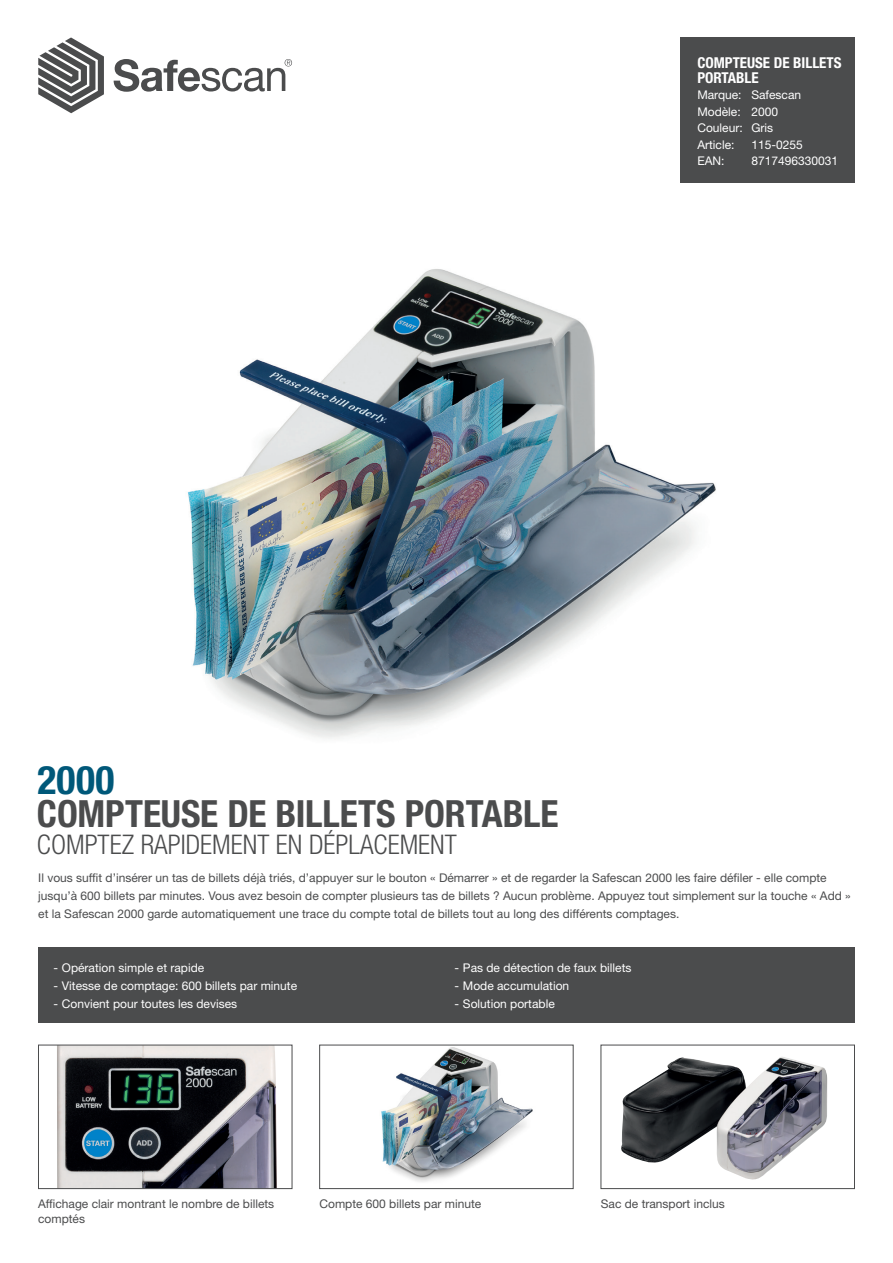
<style>
.page{position:relative;width:893px;height:1263px;background:#fff}
.page>*{position:absolute;margin:0;border:0;box-sizing:border-box;transform-origin:0 0}
.t1{font:700 condensed 39.45px "Helvetica Neue LT Std";color:#005879}
.t2{font:700 condensed 37.5px "Helvetica Neue LT Std";letter-spacing:-.005em;color:#4b4c4d}
.t3{font:300 condensed 27px "Helvetica Neue LT Std";color:#4b4c4d}
.t4{font:700 condensed 15px/15px "Helvetica Neue LT Std";color:#fff}
.Platte_tekst{font:12px/18px "Helvetica Neue LT Std";color:#4b4c4d}
.t5{font:12px "Helvetica Neue LT Std";color:#fff}
</style>
<div class="page">
<div style="left:680px;top:37px;width:175px;height:146px;background:#4b4c4d"></div>
<svg style="left:38px;top:37px;width:66px;height:76px"></svg>
<svg style="left:114px;top:59px;width:178px;height:33px"></svg>
<div style="left:38px;top:947px;width:817px;height:76px;background:#4b4c4d"></div>
<img style="left:188px;top:269px;width:528px;height:470px">
<img style="left:57px;top:1047px;width:220px;height:140px">
<div style="left:38px;top:1045px;width:254px;height:144px;border:1px solid #4b4c4d"></div>
<img style="left:381px;top:1047px;width:152px;height:135px">
<div style="left:319px;top:1045px;width:254px;height:144px;border:1px solid #4b4c4d"></div>
<img style="left:621px;top:1057px;width:206px;height:123px">
<div style="left:601px;top:1045px;width:254px;height:144px;border:1px solid #4b4c4d"></div>
<p class="t4" style="left:697px;top:55px;width:146px">COMPTEUSE DE BILLETS<br>PORTABLE</p>
<p class="t5" style="left:697px;top:88px;width:105px">Marque: Safescan</p>
<p class="t5" style="left:697px;top:104px;width:82px">Modèle: 2000</p>
<p class="t5" style="left:697px;top:121px;width:77px">Couleur: Gris</p>
<p class="t5" style="left:697px;top:137px;width:39px">Article:</p>
<p class="t5" style="left:751px;top:137px;width:53px">115-0255</p>
<p class="t5" style="left:697px;top:154px;width:29px">EAN:</p>
<p class="t5" style="left:751px;top:154px;width:88px">8717496330031</p>
<p class="t1" style="left:37px;top:756px;width:78px">2000</p>
<p class="t3" style="left:37px;top:829px;width:421px">COMPTEZ RAPIDEMENT EN DÉPLACEMENT</p>
<p class="t2" style="left:37px;top:790px;width:523px">COMPTEUSE DE BILLETS PORTABLE</p>
<p class="Platte_tekst" style="left:38px;top:869px;width:814px">Il vous suffit d’insérer un tas de billets déjà triés, d’appuyer sur le bouton « Démarrer » et de regarder la Safescan 2000 les faire défiler - elle compte jusqu’à 600 billets par minutes. Vous avez besoin de compter plusieurs tas de billets ? Aucun problème. Appuyez tout simplement sur la touche « Add » et la Safescan 2000 garde automatiquement une trace du compte total de billets tout au long des différents comptages.</p>
<p class="t5" style="left:53px;top:961px;width:152px">- Opération simple et rapide</p>
<p class="t5" style="left:53px;top:979px;width:245px">- Vitesse de comptage: 600 billets par minute</p>
<p class="t5" style="left:53px;top:997px;width:185px">- Convient pour toutes les devises</p>
<p class="t5" style="left:454px;top:961px;width:178px">- Pas de détection de faux billets</p>
<p class="t5" style="left:454px;top:979px;width:116px">- Mode accumulation</p>
<p class="t5" style="left:454px;top:997px;width:102px">- Solution portable</p>
<p class="Platte_tekst" style="left:38px;top:1196px;width:238px;line-height:15px">Affichage clair montrant le nombre de billets comptés</p>
<p class="Platte_tekst" style="left:319px;top:1195px;width:163px">Compte 600 billets par minute</p>
<p class="Platte_tekst" style="left:601px;top:1195px;width:126px">Sac de transport inclus</p>
</div>
